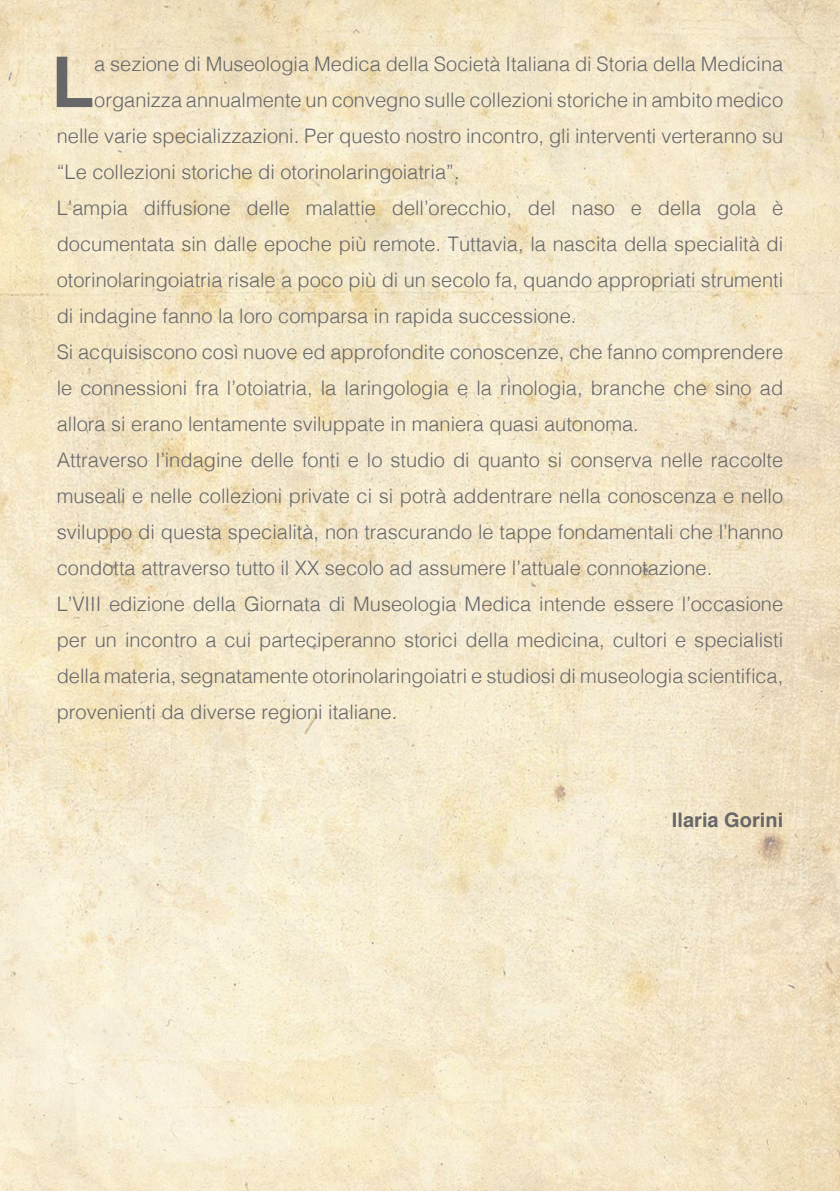
<style>
.page{position:relative;width:840px;height:1191px;background:#fff}
.page>*{position:absolute;margin:0;border:0;box-sizing:border-box;transform-origin:0 0}
.t1{font:700 70px "Helvetica";color:#67676a}
.t2{font:300 20px/36px "Helvetica";color:#67676a;text-align:justify}
.t3{font:700 20px "Helvetica";color:#67676a}
</style>
<div class="page">
<img style="left:0;top:0;width:839px;height:1191px">
<p class="t1" style="left:51px;top:26px;width:44px">L</p>
<p class="t2" style="left:94px;top:45px;width:690px">a sezione di Museologia Medica della Società Italiana di Storia della Medicina</p>
<p class="t2" style="left:94px;top:81px;width:690px">organizza annualmente un convegno sulle collezioni storiche in ambito medico</p>
<p class="t2" style="left:57px;top:117px;width:727px">nelle varie specializzazioni. Per questo nostro incontro, gli interventi verteranno su</p>
<p class="t2" style="left:57px;top:153px;width:404px">“Le collezioni storiche di otorinolaringoiatria”.</p>
<p class="t2" style="left:57px;top:189px;width:727px">L’ampia diffusione delle malattie dell’orecchio, del naso e della gola è documentata sin dalle epoche più remote. Tuttavia, la nascita della specialità di otorinolaringoiatria risale a poco più di un secolo fa, quando appropriati strumenti di indagine fanno la loro comparsa in rapida successione.</p>
<p class="t2" style="left:57px;top:333px;width:727px">Si acquisiscono così nuove ed approfondite conoscenze, che fanno comprendere le connessioni fra l’otoiatria, la laringologia e la rinologia, branche che sino ad allora si erano lentamente sviluppate in maniera quasi autonoma.</p>
<p class="t2" style="left:57px;top:441px;width:727px">Attraverso l’indagine delle fonti e lo studio di quanto si conserva nelle raccolte museali e nelle collezioni private ci si potrà addentrare nella conoscenza e nello sviluppo di questa specialità, non trascurando le tappe fondamentali che l’hanno condotta attraverso tutto il XX secolo ad assumere l’attuale connotazione.</p>
<p class="t2" style="left:57px;top:585px;width:727px">L’VIII edizione della Giornata di Museologia Medica intende essere l’occasione per un incontro a cui parteciperanno storici della medicina, cultori e specialisti della materia, segnatamente otorinolaringoiatri e studiosi di museologia scientifica, provenienti da diverse regioni italiane.</p>
<p class="t3" style="left:671px;top:804px;width:113px">Ilaria Gorini</p>
</div>
